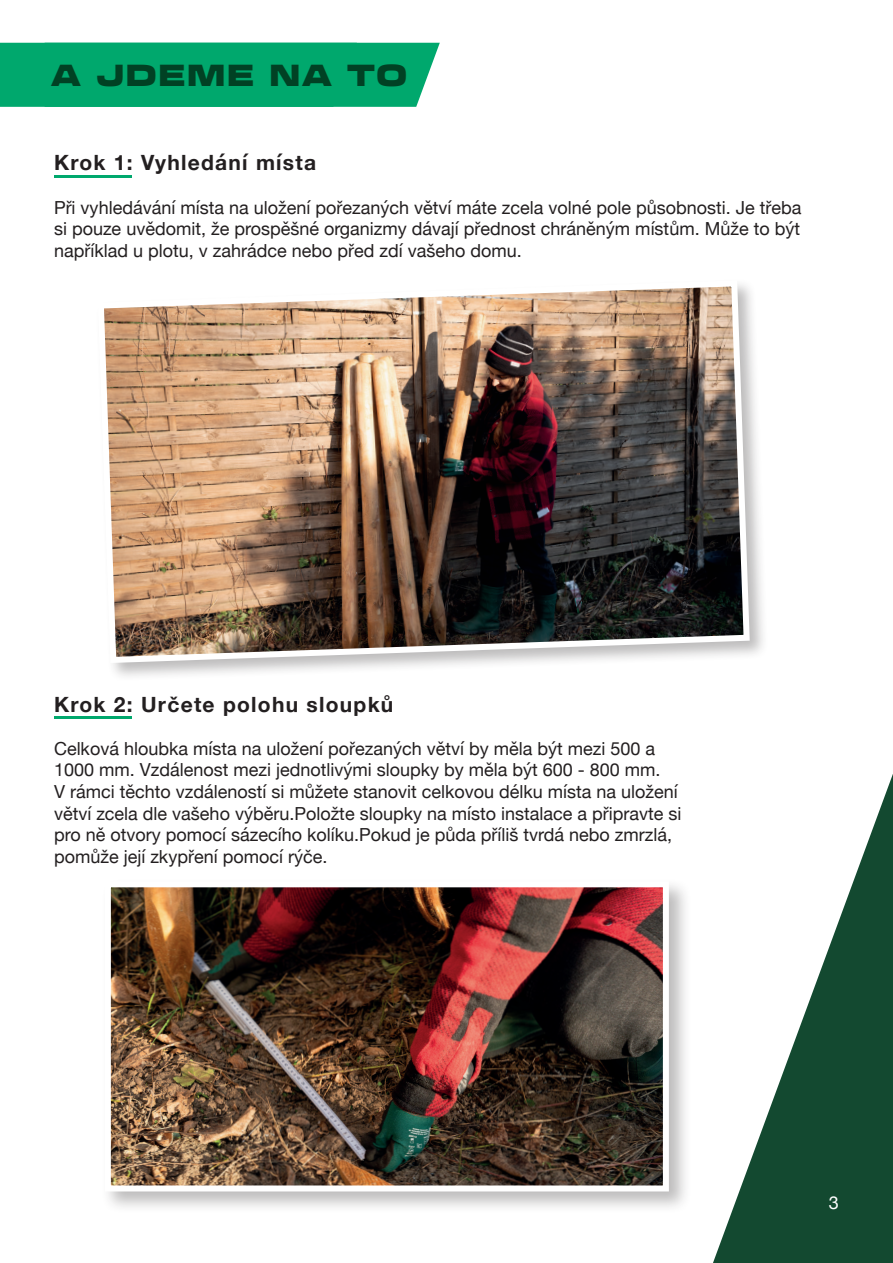
<style>
.page{position:relative;width:893px;height:1263px;background:#fff}
.page>*{position:absolute;margin:0;border:0;box-sizing:border-box;transform-origin:0 0}
.t1{font:900 expanded 30px "Transducer";letter-spacing:.06em;color:#014124}
.t2{font:700 21px "Helvetica Neue";letter-spacing:.06em;color:#231f20}
.t3{font:18px/21.6px "Helvetica Neue";color:#231f20;text-align:justify}
.t4{font:18px "Helvetica Neue";color:#fff}
</style>
<div class="page">
<svg style="left:713px;top:774px;width:180px;height:489px"></svg>
<div style="left:95px;top:278px;width:674px;height:404px;background:#231f20;opacity:.3"></div>
<img style="left:95px;top:278px;width:658px;height:388px">
<div style="left:101px;top:877px;width:590px;height:337px;background:#231f20;opacity:.3"></div>
<img style="left:112px;top:888px;width:550px;height:296px">
<div style="left:105px;top:881px;width:564px;height:310px;border:6px solid #fff"></div>
<div style="left:0;top:43px;width:440px;height:64px;background:#00a86d"></div>
<hr style="left:54px;top:176px;width:77px;height:2px;background:#00a86d">
<hr style="left:54px;top:716px;width:77px;height:3px;background:#00a86d">
<h1 class="t1" style="left:51px;top:51px;width:357px">A JDEME NA TO</h1>
<p class="t2" style="left:54px;top:146px;width:264px">Krok 1: Vyhledání místa</p>
<p class="t3" style="left:54px;top:197px;width:749px">Při vyhledávání místa na uložení pořezaných větví máte zcela volné pole působnosti. Je třeba si pouze uvědomit, že prospěšné organizmy dávají přednost chráněným místům. Může to být například u plotu, v zahrádce nebo před zdí vašeho domu.</p>
<p class="t2" style="left:54px;top:687px;width:341px">Krok 2: Určete polohu sloupků</p>
<p class="t3" style="left:54px;top:738px;width:629px;text-align:left">Celková hloubka místa na uložení pořezaných větví by měla být mezi 500 a 1000 mm. Vzdálenost mezi jednotlivými sloupky by měla být 600 - 800 mm.<br>V rámci těchto vzdáleností si můžete stanovit celkovou délku místa na uložení větví zcela dle vašeho výběru.Položte sloupky na místo instalace a připravte si pro ně otvory pomocí sázecího kolíku.Pokud je půda příliš tvrdá nebo zmrzlá, pomůže její zkypření pomocí rýče.</p>
<p class="t4" style="left:829px;top:1189px;width:12px">3</p>
</div>
